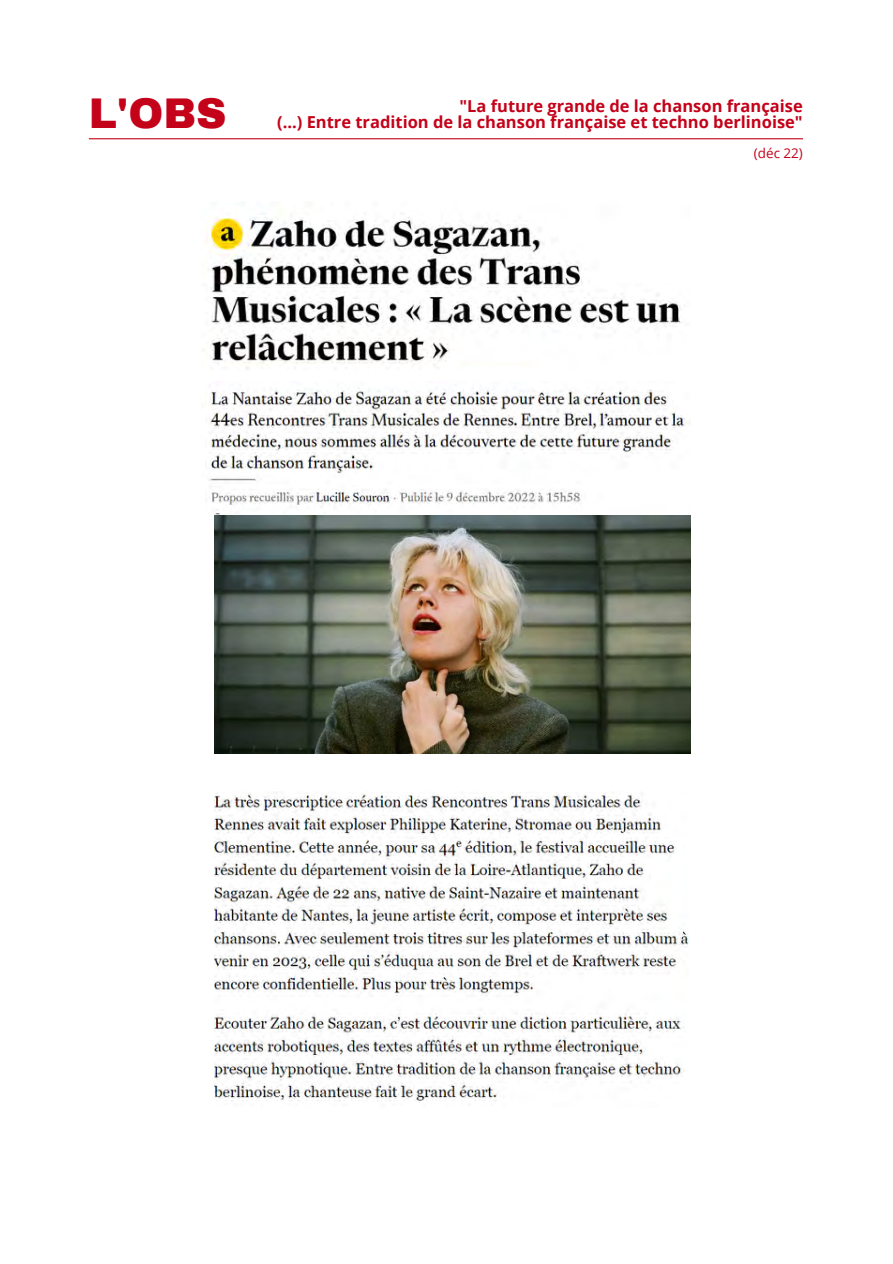
<style>
.page{position:relative;width:893px;height:1264px;background:#fff}
.page>*{position:absolute;margin:0;border:0;box-sizing:border-box;transform-origin:0 0}
.t1{font:900 42px "Archivo";color:#c40219}
.t2{font:700 16.5px "Open Sans";color:#c40219}
.t3{font:13.5px "Open Sans";color:#c40219}
</style>
<div class="page">
<hr style="left:89px;top:138px;width:714px;height:1px;background:#c40219">
<img style="left:202px;top:213px;width:480px;height:157px">
<img style="left:206px;top:387px;width:484px;height:127px">
<img style="left:214px;top:515px;width:476px;height:238px">
<img style="left:214px;top:792px;width:475px;height:309px">
<h1 class="t1" style="left:89px;top:91px;width:139px">L'OBS</h1>
<p class="t2" style="left:459px;top:94px;width:345px">"La future grande de la chanson française</p>
<p class="t2" style="left:277px;top:110px;width:527px">(...) Entre tradition de la chanson française et techno berlinoise"</p>
<p class="t3" style="left:753px;top:144px;width:50px">(déc 22)</p>
</div>
